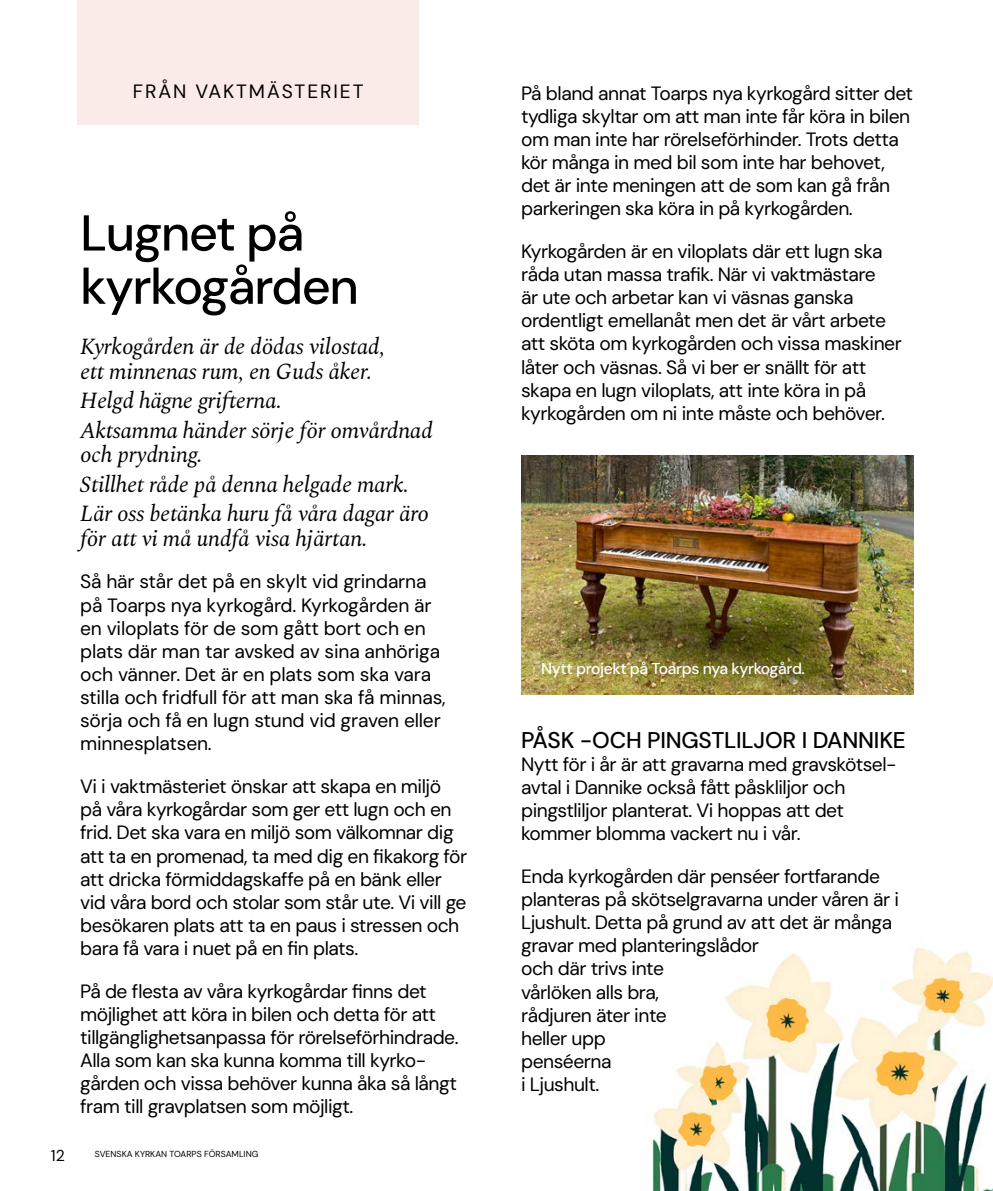
<style>
.page{position:relative;width:993px;height:1191px;background:#fff}
.page>*{position:absolute;margin:0;border:0;box-sizing:border-box;transform-origin:0 0}
.t1{font:500 50.23px/53.2px "DM Sans";letter-spacing:-.03em;color:#000}
.t2{font:italic 22.75px/29.4px "Spectral";letter-spacing:-.01em;color:#000}
.t3{font:500 22.75px "DM Sans";letter-spacing:-.01em;color:#000}
.t4{font:19.25px/23.1px "DM Sans";letter-spacing:-.025em;color:#000}
.t5{font:19.25px "DM Sans";letter-spacing:.1em;color:#000}
.t6{font:500 15.75px "DM Sans";letter-spacing:-.025em;color:#fff}
.t7{font:15.75px "DM Sans";color:#000}
.t8{font:8.75px "DM Sans";color:#000}
</style>
<div class="page">
<img style="left:652px;top:947px;width:340px;height:244px">
<div style="left:78px;top:0;width:340px;height:124px;background:#faebe8"></div>
<img style="left:521px;top:455px;width:392px;height:240px">
<p class="t5" style="left:133px;top:80px;width:232px">FRÅN VAKTMÄSTERIET</p>
<p class="t7" style="left:51px;top:1145px;width:15px">12</p>
<h1 class="t1" style="left:80px;top:206px;width:280px">Lugnet på kyrkogården</h1>
<p class="t2" style="left:80px;top:333px;width:306px;line-height:24.5px">Kyrkogården är de dödas vilostad, ett minnenas rum, en Guds åker.</p>
<p class="t2" style="left:80px;top:384px;width:354px">Helgd hägne grifterna.<br>Aktsamma händer sörje för omvårdnad</p>
<p class="t2" style="left:80px;top:438px;width:350px">och prydning.<br>Stillhet råde på denna helgade mark.<br>Lär oss betänka huru få våra dagar äro</p>
<p class="t2" style="left:80px;top:521px;width:289px">för att vi må undfå visa hjärtan.</p>
<p class="t4" style="left:80px;top:570px;width:367px">Så här står det på en skylt vid grindarna på Toarps nya kyrkogård. Kyrkogården är en viloplats för de som gått bort och en plats där man tar avsked av sina anhöriga och vänner. Det är en plats som ska vara stilla och fridfull för att man ska få minnas, sörja och få en lugn stund vid graven eller minnesplatsen.</p>
<p class="t4" style="left:80px;top:775px;width:388px">Vi i vaktmästeriet önskar att skapa en miljö på våra kyrkogårdar som ger ett lugn och en frid. Det ska vara en miljö som välkomnar dig att ta en promenad, ta med dig en fikakorg för att dricka förmiddagskaffe på en bänk eller vid våra bord och stolar som står ute. Vi vill ge besökaren plats att ta en paus i stressen och bara få vara i nuet på en fin plats.</p>
<p class="t4" style="left:80px;top:979px;width:380px">På de flesta av våra kyrkogårdar finns det möjlighet att köra in bilen och detta för att tillgänglighetsanpassa för rörelseförhindrade.<br>Alla som kan ska kunna komma till kyrko&shy;gården och vissa behöver kunna åka så långt fram till gravplatsen som möjligt.</p>
<p class="t8" style="left:95px;top:1149px;width:165px">SVENSKA KYRKAN TOARPS FÖRSAMLING</p>
<p class="t4" style="left:521px;top:81px;width:393px">På bland annat Toarps nya kyrkogård sitter det tydliga skyltar om att man inte får köra in bilen om man inte har rörelseförhinder. Trots detta kör många in med bil som inte har behovet, det är inte meningen att de som kan gå från parkeringen ska köra in på kyrkogården.</p>
<p class="t4" style="left:521px;top:240px;width:382px">Kyrkogården är en viloplats där ett lugn ska råda utan massa trafik. När vi vaktmästare<br>är ute och arbetar kan vi väsnas ganska ordentligt emellanåt men det är vårt arbete att sköta om kyrkogården och vissa maskiner låter och väsnas. Så vi ber er snällt för att skapa en lugn viloplats, att inte köra in på kyrkogården om ni inte måste och behöver.</p>
<p class="t6" style="left:541px;top:659px;width:265px">Nytt projekt på Toarps nya kyrkogård.</p>
<p class="t3" style="left:521px;top:725px;width:386px">PÅSK -OCH PINGSTLILJOR I DANNIKE</p>
<p class="t4" style="left:521px;top:752px;width:377px">Nytt för i år är att gravarna med gravskötsel&shy;avtal i Dannike också fått påskliljor och pingstliljor planterat. Vi hoppas att det kommer blomma vackert nu i vår.</p>
<p class="t4" style="left:521px;top:864px;width:379px">Enda kyrkogården där penséer fortfarande planteras på skötselgravarna under våren är i<br>Ljushult. Detta på grund av att det är många gravar med planteringslådor<br>och där trivs inte<br>vårlöken alls bra,<br>rådjuren äter inte<br>heller upp<br>penséerna<br>i Ljushult.</p>
</div>
